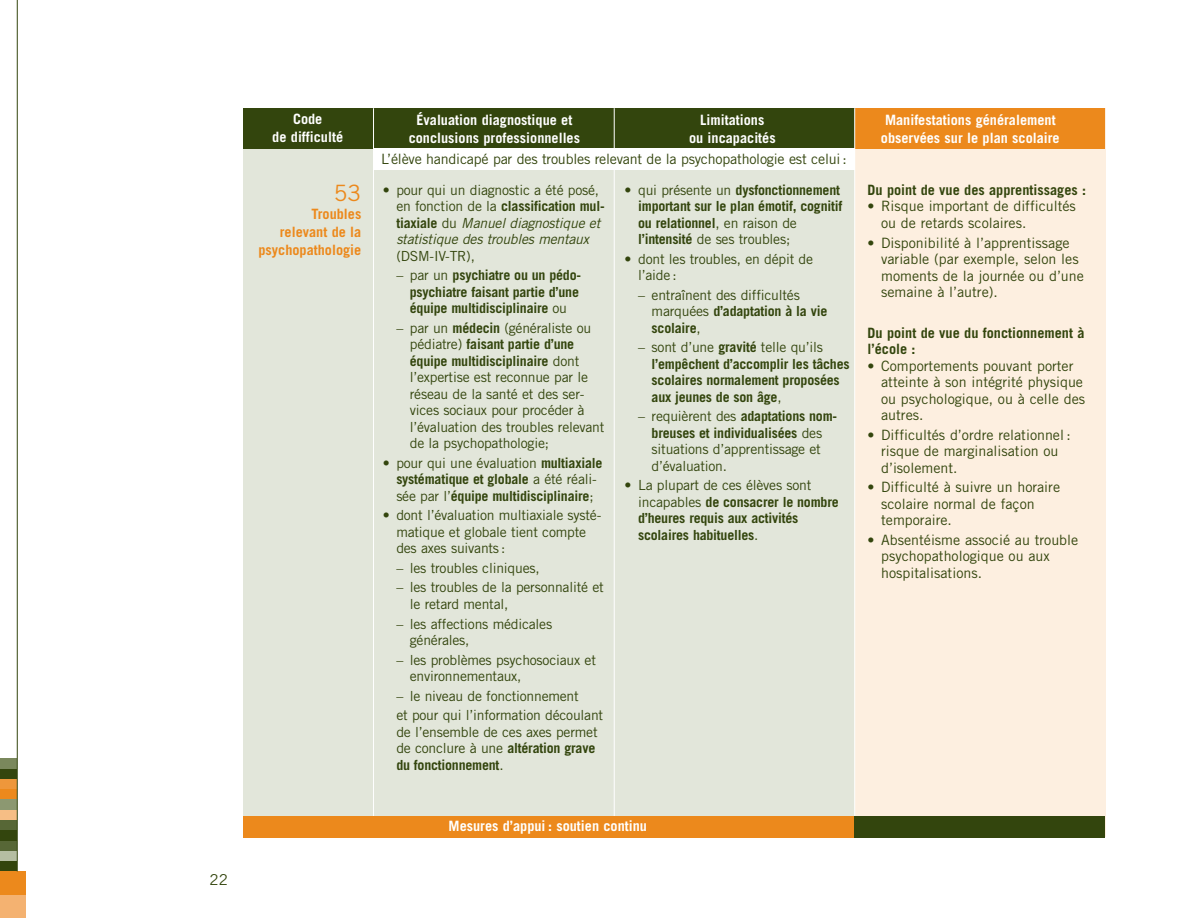
<style>
.page{position:relative;width:1188px;height:918px;background:#fff}
.page>*{position:absolute;margin:0;border:0;box-sizing:border-box;transform-origin:0 0}
.t1{font:22.5px "Trade Gothic";color:#ec891c}
.t2{font:15px "Trade Gothic";color:#33450d}
.t3{font:14.25px/16.5px "Trade Gothic";color:#33450d}
.t4{font:700 14.25px/18px "Trade Gothic";color:#fff;text-align:center}
.t5{font:700 14.25px/16.5px "Trade Gothic";color:#33450d}
.t6{font:700 14.25px/18px "Trade Gothic";color:#ec891c;text-align:right}
.t7{font:13.95px/16.5px "Trade Gothic";letter-spacing:-.015em;color:#33450d}
.t8{font:700 13.95px/16.5px "Trade Gothic";letter-spacing:-.015em;color:#33450d}
.t9{font:italic 13.95px/16.5px "Trade Gothic";color:#33450d}
.s1{font-style:normal}
.s2{font-weight:700;font-style:normal}
.s3{font-weight:400}
.s4{font-weight:700}
.s5{font-size:13.95px}
</style>
<div class="page">
<div style="left:0;top:759px;width:17px;height:10px;background:#7a885c"></div>
<div style="left:0;top:769px;width:17px;height:10px;background:#33450d"></div>
<div style="left:0;top:779px;width:17px;height:11px;background:#ee973b"></div>
<div style="left:0;top:790px;width:17px;height:10px;background:#ec891c"></div>
<div style="left:0;top:800px;width:17px;height:10px;background:#8c9871"></div>
<div style="left:0;top:810px;width:17px;height:10px;background:#f6be85"></div>
<div style="left:0;top:820px;width:17px;height:11px;background:#576736"></div>
<div style="left:0;top:831px;width:17px;height:10px;background:#33450d"></div>
<div style="left:0;top:841px;width:17px;height:10px;background:#576736"></div>
<div style="left:0;top:851px;width:17px;height:10px;background:#b5bea2"></div>
<div style="left:0;top:861px;width:17px;height:11px;background:#33450d"></div>
<div style="left:0;top:871px;width:26px;height:24px;background:#ec891c"></div>
<div style="left:0;top:895px;width:26px;height:23px;background:#f4b271"></div>
<hr style="left:17px;top:0;width:1px;height:871px;background:#33450d">
<div style="left:243px;top:108px;width:855px;height:729px;background:#e2e6da"></div>
<div style="left:855px;top:108px;width:250px;height:729px;background:#fdefe0"></div>
<div style="left:243px;top:108px;width:855px;height:41px;background:#33450d"></div>
<div style="left:856px;top:108px;width:249px;height:41px;background:#ec891c"></div>
<hr style="left:373px;top:108px;width:1px;height:729px;background:#fff">
<hr style="left:614px;top:108px;width:1px;height:729px;background:#fff">
<hr style="left:854px;top:108px;width:1px;height:729px;background:#fff">
<div style="left:243px;top:816px;width:862px;height:21px;background:#ec891c"></div>
<div style="left:855px;top:816px;width:250px;height:21px;background:#33450d"></div>
<div style="left:373px;top:149px;width:482px;height:21px;background:#fff"></div>
<p class="t2" style="left:210px;top:874px;width:20px">22</p>
<p class="t4" style="left:272px;top:112px;width:72px">Code<br>de difficulté</p>
<p class="t4" style="left:409px;top:112px;width:173px">Évaluation diagnostique et conclusions professionnelles</p>
<p class="t4" style="left:689px;top:112px;width:88px">Limitations<br>ou incapacités</p>
<p class="t4" style="left:881px;top:112px;width:180px;text-align:left">Manifestations généralement observées sur le plan scolaire</p>
<h1 class="t1" style="left:334px;top:185px;width:29px">53</h1>
<p class="t6" style="left:258px;top:206px;width:104px">Troubles<br>relevant de la psychopathologie</p>
<p class="t3" style="left:381px;top:152px;width:467px">L’élève handicapé par des troubles relevant de la psychopathologie est celui :</p>
<p class="t9" style="left:396px;top:183px;width:210px;text-indent:-13px"><span class="s1">• pour qui un diagnostic a été posé, en fonction de la</span> <span class="s2">classification mul&shy;t i a x i a l e</span> <span class="s1">d u</span> Manuel diagnostique et statistique des troubles mentaux</p>
<p class="t7" style="left:396px;top:249px;width:80px">(DSM-IV-TR),</p>
<p class="t8" style="left:410px;top:268px;width:173px;text-indent:-14px"><span class="s3">– par un</span> psychiatre ou un pédo&shy;psychiatre faisant partie d’une équipe multidisciplinaire <span class="s3">ou</span></p>
<p class="t7" style="left:410px;top:321px;width:196px;text-indent:-14px">– par un <span class="s4">médecin</span> (généraliste ou pédiatre) <span class="s4">faisant partie d’une équipe multidisciplinaire</span> dont l’expertise est reconnue par le réseau de la santé et des ser&shy;vices sociaux pour procéder à l’évaluation des troubles relevant de la psychopathologie;</p>
<p class="t8" style="left:383px;top:456px;width:221px;text-align:center"><span class="s3">• pour qui une évaluation</span> multiaxiale systématique et globale <span class="s3">a été réali&shy;sée par l’</span>équipe multidisciplinaire<span class="s3">;</span></p>
<p class="t7" style="left:396px;top:508px;width:207px;text-indent:-13px">• dont l’évaluation multiaxiale systé&shy;matique et globale tient compte des axes suivants :</p>
<p class="t7" style="left:396px;top:561px;width:145px">– les troubles cliniques,</p>
<p class="t7" style="left:410px;top:581px;width:195px;text-indent:-13px">– les troubles de la personnalité et le retard mental,</p>
<p class="t7" style="left:410px;top:617px;width:144px;text-indent:-13px">– les affections médicales générales,</p>
<p class="t7" style="left:410px;top:653px;width:188px;text-indent:-13px">– les problèmes psychosociaux et environnementaux,</p>
<p class="t7" style="left:396px;top:687px;width:208px;line-height:19.5px">– le niveau de fonctionnement<br>et pour qui l’information découlant</p>
<p class="t7" style="left:396px;top:725px;width:203px">de l’ensemble de ces axes permet de conclure à une <span class="s4">altération grave du fonctionnement</span>.</p>
<p class="t8" style="left:638px;top:183px;width:206px;text-indent:-14px"><span class="s3">• qui présente un</span> dysfonctionnement important sur le plan émotif, cognitif ou relationnel<span class="s3">, en raison de </span>l’intensité <span class="s3">de ses troubles;</span></p>
<p class="t7" style="left:638px;top:252px;width:177px;text-indent:-13px">• dont les troubles, en dépit de l’aide :</p>
<p class="t7" style="left:652px;top:288px;width:177px;text-indent:-13px">– entraînent des difficultés marquées <span class="s4">d’adaptation à la vie scolaire</span>,</p>
<p class="t8" style="left:652px;top:340px;width:200px;text-indent:-14px"><span class="s3">– sont d’une</span> gravité <span class="s3">telle qu’ils </span>l’empêchent d’accomplir les tâches scolaires normalement proposées aux jeunes de son âge<span class="s3">,</span></p>
<p class="t7" style="left:652px;top:409px;width:187px;text-indent:-13px">– requièrent des <span class="s4">adaptations nom&shy;breuses et individualisées</span> des situations d’apprentissage et d’évaluation.</p>
<p class="t8" style="left:638px;top:478px;width:202px;text-indent:-13px"><span class="s3">• La plupart de ces élèves sont incapables</span> de consacrer le nombre d’heures requis aux activités scolaires habituelles<span class="s3">.</span></p>
<p class="t5" style="left:868px;top:183px;width:220px">Du point de vue des apprentissages :</p>
<p class="t3" style="left:881px;top:199px;width:196px;text-indent:-14px"><span class="s5">•</span> Risque important de difficultés ou de retards scolaires.</p>
<p class="t3" style="left:881px;top:235px;width:204px;text-indent:-14px"><span class="s5">•</span> Disponibilité à l’apprentissage variable (par exemple, selon les moments de la journée ou d’une semaine à l’autre).</p>
<p class="t5" style="left:868px;top:326px;width:218px">Du point de vue du fonctionnement à l’école :</p>
<p class="t3" style="left:881px;top:359px;width:205px;text-indent:-14px"><span class="s5">•</span> Comportements pouvant porter atteinte à son intégrité physique ou psychologique, ou à celle des autres.</p>
<p class="t3" style="left:881px;top:428px;width:191px;text-indent:-14px"><span class="s5">•</span> Difficultés d’ordre relationnel : risque de marginalisation ou d’isolement.</p>
<p class="t3" style="left:881px;top:480px;width:181px;text-indent:-14px"><span class="s5">•</span> Difficulté à suivre un horaire scolaire normal de façon temporaire.</p>
<p class="t3" style="left:881px;top:533px;width:199px;text-indent:-14px"><span class="s5">•</span> Absentéisme associé au trouble psychopathologique ou aux hospitalisations.</p>
<p class="t4" style="left:449px;top:818px;width:200px">Mesures d’appui : soutien continu</p>
</div>
